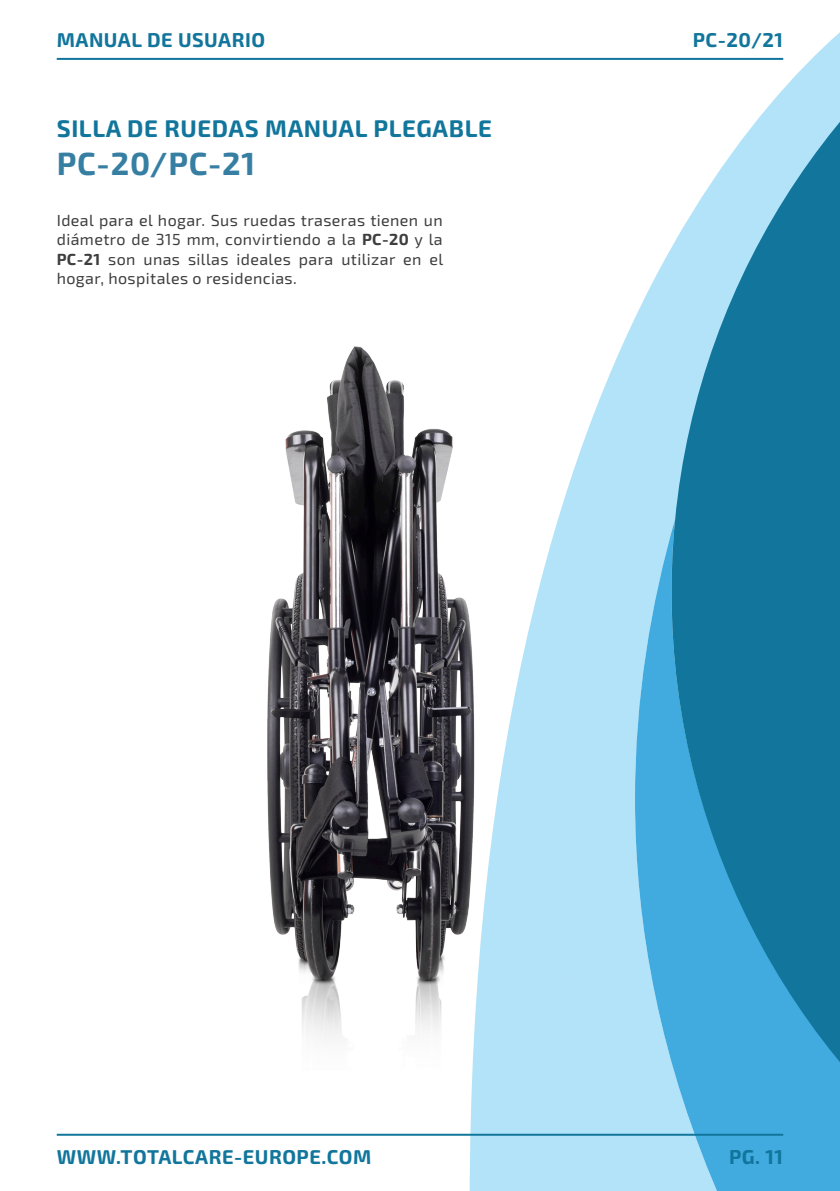
<style>
.page{position:relative;width:840px;height:1191px;background:#fff}
.page>*{position:absolute;margin:0;border:0;box-sizing:border-box;transform-origin:0 0}
._00-subtitulo{font:700 32px "Exo 2";letter-spacing:.025em;color:#367fa3}
._00-subtitulo-2{font:700 24px "Exo 2";letter-spacing:.025em;color:#12769c}
.t1{font:700 20px "Exo 2";letter-spacing:.025em;color:#12769c}
._00-subtitulo-3{font:16px/19.2px "Exo 2";letter-spacing:.025em;color:#3e3e3f;text-align:justify}
.s1{font-weight:700}
</style>
<div class="page">
<svg style="left:469px;top:57px;width:202px;height:1134px"></svg>
<div style="left:634px;top:1072px;width:37px;height:119px;background:#b3e3f9"></div>
<svg style="left:671px;top:33px;width:168px;height:1158px;background:#4d9fc1"></svg>
<hr style="left:57px;top:58px;width:725px;height:2px;background:#12769c">
<hr style="left:57px;top:1133px;width:725px;height:2px;background:#12769c">
<img style="left:267px;top:337px;width:469px;height:735px">
<p class="t1" style="left:57px;top:28px;width:210px">MANUAL DE USUARIO</p>
<p class="t1" style="left:692px;top:28px;width:92px">PC-20/21</p>
<p class="_00-subtitulo-2" style="left:57px;top:114px;width:436px">SILLA DE RUEDAS MANUAL PLEGABLE</p>
<p class="_00-subtitulo" style="left:57px;top:145px;width:200px">PC-20/PC-21</p>
<p class="_00-subtitulo-3" style="left:57px;top:210px;width:387px">Ideal para el hogar. Sus ruedas traseras tienen un diámetro de 315 mm, convirtiendo a la <span class="s1">PC-20</span> y la <span class="s1">PC-21</span> son unas sillas ideales para utilizar en el hogar, hospitales o residencias.</p>
<p class="t1" style="left:57px;top:1145px;width:316px">WWW.TOTALCARE-EUROPE.COM</p>
<p class="t1" style="left:728px;top:1145px;width:56px">PG. 11</p>
</div>
